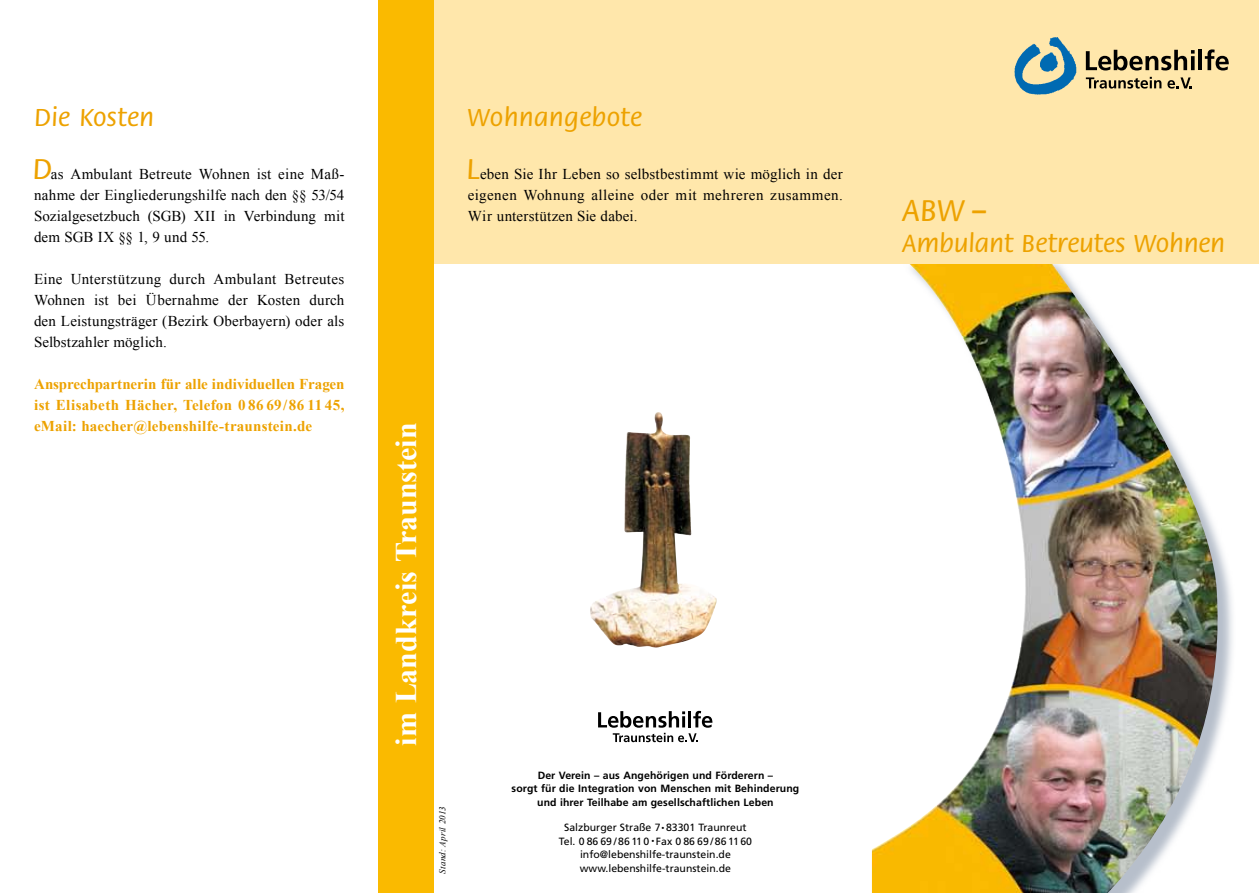
<style>
.page{position:relative;width:1259px;height:893px;background:#fff}
.page>*{position:absolute;margin:0;border:0;box-sizing:border-box;transform-origin:0 0}
.t1{font:500 33px "Flora";color:#eda200}
.t2{font:500 31.5px "Flora";color:#eda200}
.t3{font:700 30px "Times New Roman";color:#fff}
.t4{font:500 27px "Flora";letter-spacing:.005em;color:#eda200}
.t5{font:15px/21px "Times New Roman";letter-spacing:.015em;color:#000;text-align:justify}
.t6{font:700 15px/21px "Times New Roman";letter-spacing:.015em;color:#eda200;text-align:justify}
.t7{font:700 10.5px/13.5px "Frutiger";letter-spacing:.01em;color:#000;text-align:center}
.t8{font:10.5px/13.5px "Frutiger";color:#000;text-align:center}
.t9{font:italic 9px "Times New Roman";letter-spacing:.015em;color:#000}
.s1{font-size:6px}
</style>
<div class="page">
<svg style="left:1221px;top:549px;width:12px;height:177px"></svg>
<img style="left:872px;top:264px;width:349px;height:629px">
<div style="left:429px;top:0;width:830px;height:264px;background:#ffe7ab"></div>
<div style="left:378px;top:0;width:56px;height:893px;background:#faba00"></div>
<img style="left:1014px;top:37px;width:62px;height:58px">
<svg style="left:1085px;top:50px;width:109px;height:20px"></svg>
<hr style="left:1198px;top:50px;width:4px;height:20px;background:#000">
<svg style="left:1204px;top:49px;width:24px;height:21px"></svg>
<svg style="left:1086px;top:77px;width:75px;height:12px"></svg>
<svg style="left:1167px;top:77px;width:25px;height:12px"></svg>
<img style="left:624px;top:412px;width:61px;height:151px">
<svg style="left:598px;top:711px;width:114px;height:31px"></svg>
<h3 class="t4" style="left:34px;top:104px;width:122px">Die Kosten</h3>
<h2 class="t2" style="left:32px;top:152px;width:21px">D</h2>
<p class="t5" style="left:34px;top:163px;width:312px;text-indent:17px">as Ambulant Betreute Wohnen ist eine Maß&shy;nahme der Eingliederungshilfe nach den §§ 53/54<br>Sozialgesetzbuch (SGB) XII in Verbindung mit dem SGB IX §§ 1, 9 und 55.</p>
<p class="t5" style="left:34px;top:268px;width:312px">Eine Unterstützung durch Ambulant Betreutes Wohnen ist bei Übernahme der Kosten durch den Leistungsträger (Bezirk Oberbayern) oder als Selbstzahler möglich.</p>
<p class="t6" style="left:34px;top:373px;width:312px">Ansprechpartnerin für alle individuellen Fragen ist Elisabeth Hächer, Telefon 0 86 69/86 11 45, eMail: haecher@lebenshilfe-traunstein.de</p>
<h3 class="t4" style="left:468px;top:104px;width:176px">Wohnangebote</h3>
<p class="t5" style="left:468px;top:163px;width:376px;text-indent:12px">eben Sie Ihr Leben so selbstbestimmt wie möglich in der eigenen Wohnung alleine oder mit mehreren zusammen.<br>Wir unterstützen Sie dabei.</p>
<h2 class="t2" style="left:466px;top:152px;width:14px">L</h2>
<h3 class="t3" style="left:385px;top:746px;width:325px;rotate:-90deg">im Landkreis Traunstein</h3>
<p class="t9" style="left:436px;top:874px;width:69px;rotate:-90deg">Stand: April 2013</p>
<p class="t7" style="left:511px;top:768px;width:289px">Der Verein – aus Angehörigen und Förderern –<br>sorgt für die Integration von Menschen mit Behinderung und ihrer Teilhabe am gesellschaftlichen Leben</p>
<p class="t8" style="left:559px;top:821px;width:195px">Salzburger Straße 7 <span class="s1">•</span> 83301 Traunreut<br>Tel. 0 86 69/86110 <span class="s1">•</span> Fax 0 86 69/861160 info@lebenshilfe-traunstein.de</p>
<p class="t8" style="left:580px;top:861px;width:153px">www.lebenshilfe-traunstein.de</p>
<h1 class="t1" style="left:901px;top:193px;width:87px">ABW –</h1>
<h3 class="t4" style="left:901px;top:230px;width:325px">Ambulant Betreutes Wohnen</h3>
</div>
